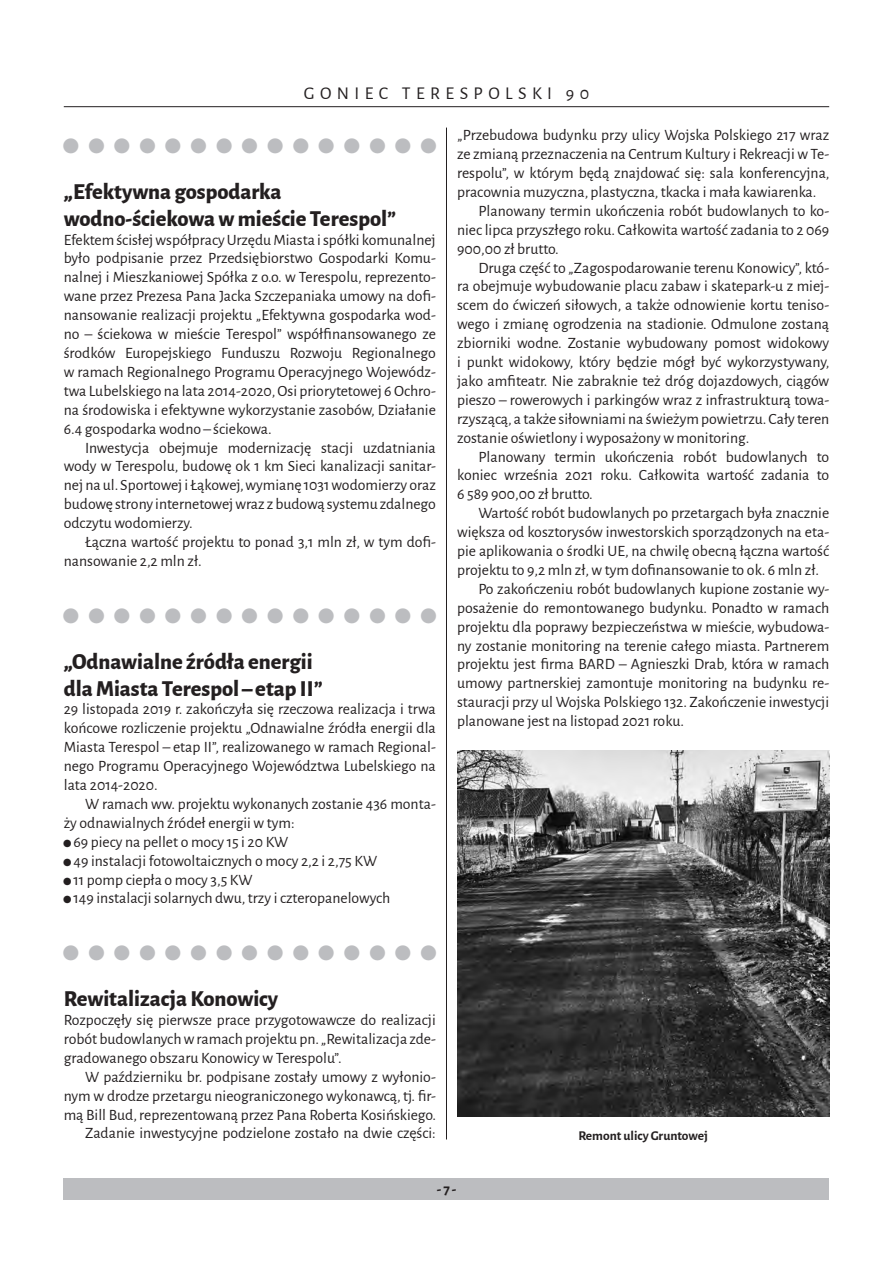
<style>
.page{position:relative;width:893px;height:1263px;background:#fff}
.page>*{position:absolute;margin:0;border:0;box-sizing:border-box;transform-origin:0 0}
.Text_body{font:31.5px "Alegreya Sans";letter-spacing:.335em;color:#bcbdc0}
.Text_body-2{font:800 22.5px "Alegreya Sans";color:#231f20}
.t1{font:18px "Alegreya Sans";letter-spacing:.3em;color:#231f20}
.Text_body-3{font:15.75px/18.9px "Alegreya Sans";color:#231f20;text-align:justify}
.t2{font:700 15px "Alegreya Sans";color:#231f20}
.t3{font:700 13.5px "Alegreya Sans";color:#231f20}
</style>
<div class="page">
<div style="left:64px;top:1178px;width:765px;height:21px;background:#bcbdc0"></div>
<hr style="left:64px;top:106px;width:765px;height:1px;background:#231f20">
<img style="left:457px;top:751px;width:372px;height:365px">
<hr style="left:446px;top:128px;width:1px;height:1011px;background:#231f20">
<p class="t1" style="left:304px;top:81px;width:287px">GONIEC TERESPOLSKI 90</p>
<p class="Text_body" style="left:64px;top:121px;width:374px">ggggggggggggggg</p>
<p class="Text_body-2" style="left:64px;top:174px;width:219px">„Efektywna gospodarka</p>
<p class="Text_body-2" style="left:64px;top:201px;width:334px">wodno-ściekowa w mieście Terespol”</p>
<p class="Text_body-3" style="left:64px;top:229px;width:374px">Efektem ścisłej współpracy Urzędu Miasta i spółki komunalnej było podpisanie przez Przedsiębiorstwo Gospodarki Komu&shy;nalnej i Mieszkaniowej Spółka z o.o. w Terespolu, reprezento&shy;wane przez Prezesa Pana Jacka Szczepaniaka umowy na dofi&shy;nansowanie realizacji projektu „Efektywna gospodarka wod&shy;no – ściekowa w mieście Terespol” współfinansowanego ze środków Europejskiego Funduszu Rozwoju Regionalnego w ramach Regionalnego Programu Operacyjnego Wojewódz&shy;twa Lubelskiego na lata 2014-2020, Osi priorytetowej 6 Ochro&shy;na środowiska i efektywne wykorzystanie zasobów, Działanie 6.4 gospodarka wodno – ściekowa.</p>
<p class="Text_body-3" style="left:64px;top:437px;width:374px;text-indent:21px">Inwestycja obejmuje modernizację stacji uzdatniania wody w Terespolu, budowę ok 1 km Sieci kanalizacji sanitar&shy;nej na ul. Sportowej i Łąkowej, wymianę 1031 wodomierzy oraz budowę strony internetowej wraz z budową systemu zdalnego odczytu wodomierzy.</p>
<p class="Text_body-3" style="left:64px;top:532px;width:374px;text-indent:21px">Łączna wartość projektu to ponad 3,1 mln zł, w tym dofi&shy;nansowanie 2,2 mln zł.</p>
<p class="Text_body" style="left:64px;top:591px;width:374px">ggggggggggggggg</p>
<p class="Text_body-2" style="left:64px;top:644px;width:250px">„Odnawialne źródła energii</p>
<p class="Text_body-2" style="left:64px;top:671px;width:260px">dla Miasta Terespol – etap II”</p>
<p class="Text_body-3" style="left:64px;top:699px;width:374px">29 listopada 2019 r. zakończyła się rzeczowa realizacja i trwa końcowe rozliczenie projektu „Odnawialne źródła energii dla Miasta Terespol – etap II”, realizowanego w ramach Regional&shy;nego Programu Operacyjnego Województwa Lubelskiego na lata 2014-2020.</p>
<p class="Text_body-3" style="left:64px;top:794px;width:374px;text-indent:21px">W ramach ww. projektu wykonanych zostanie 436 monta&shy;ży odnawialnych źródeł energii w tym:</p>
<p class="Text_body-3" style="left:64px;top:831px;width:226px">g 69 piecy na pellet o mocy 15 i 20 KW</p>
<p class="Text_body-3" style="left:64px;top:850px;width:315px">g 49 instalacji fotowoltaicznych o mocy 2,2 i 2,75 KW</p>
<p class="Text_body-3" style="left:64px;top:869px;width:190px">g 11 pomp ciepła o mocy 3,5 KW</p>
<p class="Text_body-3" style="left:64px;top:888px;width:328px">g 149 instalacji solarnych dwu, trzy i czteropanelowych</p>
<p class="Text_body" style="left:64px;top:929px;width:374px">ggggggggggggggg</p>
<p class="Text_body-2" style="left:64px;top:982px;width:216px">Rewitalizacja Konowicy</p>
<p class="Text_body-3" style="left:64px;top:1010px;width:374px">Rozpoczęły się pierwsze prace przygotowawcze do realizacji robót budowlanych w ramach projektu pn. „Rewitalizacja zde&shy;gradowanego obszaru Konowicy w Terespolu”.</p>
<p class="Text_body-3" style="left:64px;top:1066px;width:374px;text-indent:21px">W październiku br. podpisane zostały umowy z wyłonio&shy;nym w drodze przetargu nieograniczonego wykonawcą, tj. fir&shy;mą Bill Bud, reprezentowaną przez Pana Roberta Kosińskiego.</p>
<p class="Text_body-3" style="left:85px;top:1123px;width:352px">Zadanie inwestycyjne podzielone zostało na dwie części:</p>
<p class="Text_body-3" style="left:457px;top:125px;width:374px">„Przebudowa budynku przy ulicy Wojska Polskiego 217 wraz ze zmianą przeznaczenia na Centrum Kultury i Rekreacji w Te&shy;respolu”, w którym będą znajdować się: sala konferencyjna, pracownia muzyczna, plastyczna, tkacka i mała kawiarenka.</p>
<p class="Text_body-3" style="left:457px;top:201px;width:374px;text-indent:21px">Planowany termin ukończenia robót budowlanych to ko&shy;niec lipca przyszłego roku. Całkowita wartość zadania to 2 069<br>900,00 zł brutto.</p>
<p class="Text_body-3" style="left:457px;top:257px;width:374px;text-indent:21px">Druga część to „Zagospodarowanie terenu Konowicy”, któ&shy;ra obejmuje wybudowanie placu zabaw i skatepark-u z miej&shy;scem do ćwiczeń siłowych, a także odnowienie kortu teniso&shy;wego i zmianę ogrodzenia na stadionie. Odmulone zostaną zbiorniki wodne. Zostanie wybudowany pomost widokowy i punkt widokowy, który będzie mógł być wykorzystywany, jako amfiteatr. Nie zabraknie też dróg dojazdowych, ciągów pieszo – rowerowych i parkingów wraz z infrastrukturą towa&shy;rzyszącą, a także siłowniami na świeżym powietrzu. Cały teren zostanie oświetlony i wyposażony w monitoring.</p>
<p class="Text_body-3" style="left:457px;top:446px;width:374px;text-indent:21px">Planowany termin ukończenia robót budowlanych to koniec września 2021 roku. Całkowita wartość zadania to 6 589 900,00 zł brutto.</p>
<p class="Text_body-3" style="left:457px;top:503px;width:374px;text-indent:21px">Wartość robót budowlanych po przetargach była znacznie większa od kosztorysów inwestorskich sporządzonych na eta&shy;pie aplikowania o środki UE, na chwilę obecną łączna wartość projektu to 9,2 mln zł, w tym dofinansowanie to ok. 6 mln zł.</p>
<p class="Text_body-3" style="left:457px;top:579px;width:374px;text-indent:21px">Po zakończeniu robót budowlanych kupione zostanie wy&shy;posażenie do remontowanego budynku. Ponadto w ramach projektu dla poprawy bezpieczeństwa w mieście, wybudowa&shy;ny zostanie monitoring na terenie całego miasta. Partnerem projektu jest firma BARD – Agnieszki Drab, która w ramach umowy partnerskiej zamontuje monitoring na budynku re&shy;stauracji przy ul Wojska Polskiego 132. Zakończenie inwestycji planowane jest na listopad 2021 roku.</p>
<p class="t3" style="left:578px;top:1125px;width:131px">Remont ulicy Gruntowej</p>
<p class="t2" style="left:437px;top:1178px;width:21px">- 7 -</p>
</div>
